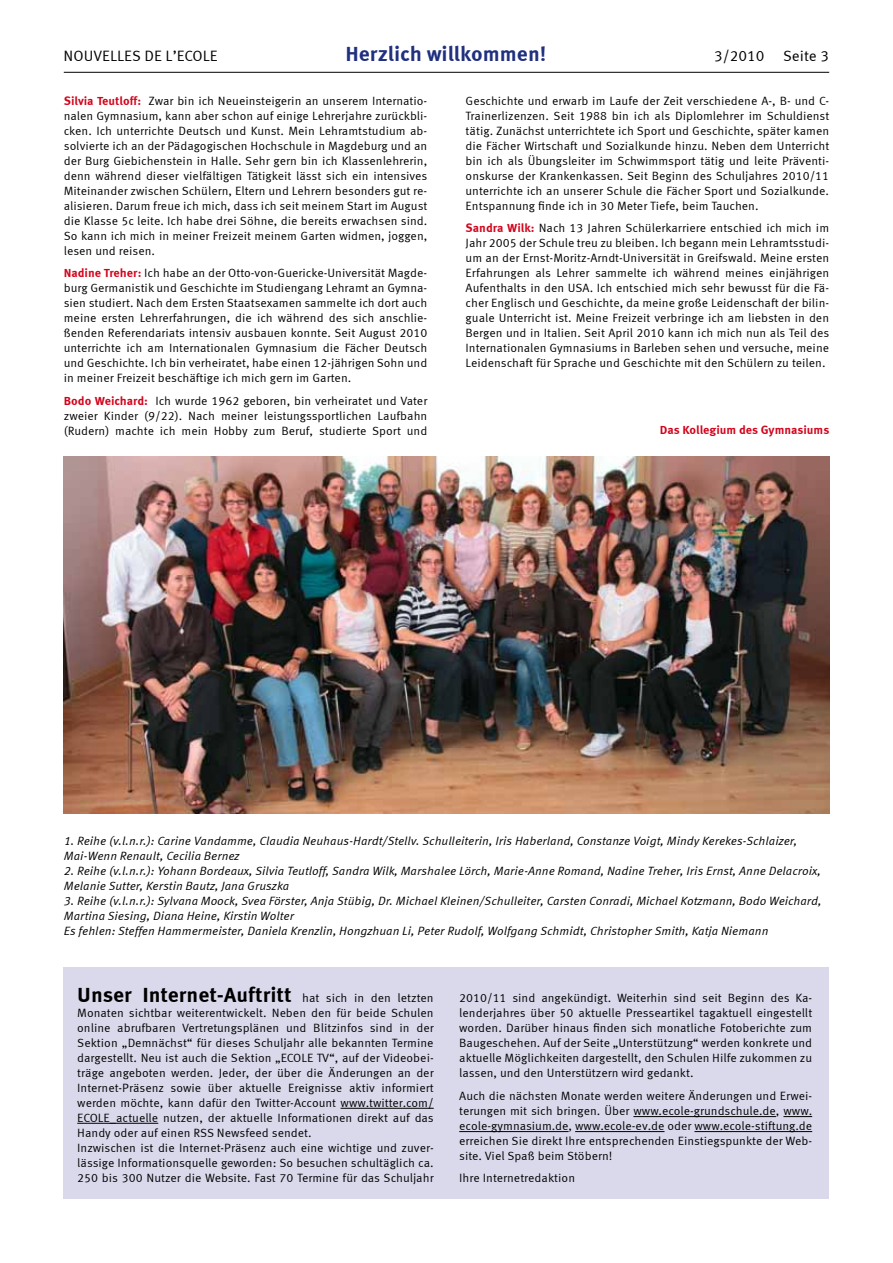
<style>
.page{position:relative;width:893px;height:1263px;background:#fff}
.page>*{position:absolute;margin:0;border:0;box-sizing:border-box;transform-origin:0 0}
.t1{font:700 21px "Meta Correspondence";color:#000}
.t2{font:700 21px "Meta Correspondence";color:#20307f}
.t3{font:15px "Meta Correspondence";color:#000}
.t4{font:12px/15px "Meta Correspondence";color:#000;text-align:justify}
.t5{font:italic 12px/15px "Meta Correspondence";color:#000}
.t6{font:700 12px "Meta Correspondence";letter-spacing:-.005em;color:#d2041c}
.s1{font-weight:700;color:#d2041c}
.s2{font-weight:400;font-size:12px}
</style>
<div class="page">
<div style="left:64px;top:967px;width:765px;height:232px;background:#dad9ec"></div>
<img style="left:64px;top:456px;width:765px;height:358px">
<hr style="left:64px;top:72px;width:765px;height:1px;background:#000">
<hr style="left:341px;top:1108px;width:93px;height:1px;background:#000">
<hr style="left:77px;top:1123px;width:81px;height:1px;background:#000">
<hr style="left:633px;top:1116px;width:143px;height:1px;background:#000">
<svg style="left:783px;top:1116px;width:29px;height:1px"></svg>
<hr style="left:459px;top:1131px;width:110px;height:1px;background:#000">
<hr style="left:575px;top:1131px;width:89px;height:1px;background:#000">
<hr style="left:694px;top:1131px;width:118px;height:1px;background:#000">
<p class="t3" style="left:64px;top:47px;width:156px">NOUVELLES DE L’ECOLE</p>
<h1 class="t2" style="left:345px;top:41px;width:203px">Herzlich willkommen!</h1>
<p class="t3" style="left:714px;top:47px;width:117px">3/2010 Seite 3</p>
<p class="t4" style="left:64px;top:93px;width:365px"><span class="s1">Silvia Teutloff:</span> Zwar bin ich Neueinsteigerin an unserem Internatio&shy;nalen Gymnasium, kann aber schon auf einige Lehrerjahre zurückbli&shy;cken. Ich unterrichte Deutsch und Kunst. Mein Lehramtstudium ab&shy;solvierte ich an der Pädagogischen Hochschule in Magdeburg und an der Burg Giebichenstein in Halle. Sehr gern bin ich Klassenlehrerin, denn während dieser vielfältigen Tätigkeit lässt sich ein intensives Miteinander zwischen Schülern, Eltern und Lehrern besonders gut re&shy;alisieren. Darum freue ich mich, dass ich seit meinem Start im August die Klasse 5c leite. Ich habe drei Söhne, die bereits erwachsen sind.<br>So kann ich mich in meiner Freizeit meinem Garten widmen, joggen, lesen und reisen.</p>
<p class="t4" style="left:64px;top:265px;width:365px"><span class="s1">Nadine Treher:</span> Ich habe an der Otto-von-Guericke-Universität Magde&shy;burg Germanistik und Geschichte im Studiengang Lehramt an Gymna&shy;sien studiert. Nach dem Ersten Staatsexamen sammelte ich dort auch meine ersten Lehrerfahrungen, die ich während des sich anschlie&shy;ßenden Referendariats intensiv ausbauen konnte. Seit August 2010 unterrichte ich am Internationalen Gymnasium die Fächer Deutsch und Geschichte. Ich bin verheiratet, habe einen 12-jährigen Sohn und in meiner Freizeit beschäftige ich mich gern im Garten.</p>
<p class="t4" style="left:64px;top:393px;width:365px"><span class="s1">Bodo Weichard:</span> Ich wurde 1962 geboren, bin verheiratet und Vater zweier Kinder (9/22). Nach meiner leistungssportlichen Laufbahn (Rudern) machte ich mein Hobby zum Beruf, studierte Sport und</p>
<p class="t4" style="left:466px;top:93px;width:365px">Geschichte und erwarb im Laufe der Zeit verschiedene A-, B- und C-Trainerlizenzen. Seit 1988 bin ich als Diplomlehrer im Schuldienst tätig. Zunächst unterrichtete ich Sport und Geschichte, später kamen die Fächer Wirtschaft und Sozialkunde hinzu. Neben dem Unterricht bin ich als Übungsleiter im Schwimmsport tätig und leite Präventi&shy;onskurse der Krankenkassen. Seit Beginn des Schuljahres 2010/11 unterrichte ich an unserer Schule die Fächer Sport und Sozialkunde.<br>Entspannung finde ich in 30 Meter Tiefe, beim Tauchen.</p>
<p class="t4" style="left:466px;top:220px;width:365px"><span class="s1">Sandra Wilk:</span> Nach 13 Jahren Schülerkarriere entschied ich mich im Jahr 2005 der Schule treu zu bleiben. Ich begann mein Lehramtsstudi&shy;um an der Ernst-Moritz-Arndt-Universität in Greifswald. Meine ersten Erfahrungen als Lehrer sammelte ich während meines einjährigen Aufenthalts in den USA. Ich entschied mich sehr bewusst für die Fä&shy;cher Englisch und Geschichte, da meine große Leidenschaft der bilin&shy;guale Unterricht ist. Meine Freizeit verbringe ich am liebsten in den Bergen und in Italien. Seit April 2010 kann ich mich nun als Teil des Internationalen Gymnasiums in Barleben sehen und versuche, meine Leidenschaft für Sprache und Geschichte mit den Schülern zu teilen.</p>
<p class="t6" style="left:660px;top:422px;width:171px">Das Kollegium des Gymnasiums</p>
<p class="t5" style="left:64px;top:833px;width:735px">1. Reihe (v.l.n.r.): Carine Vandamme, Claudia Neuhaus-Hardt/Stellv. Schulleiterin, Iris Haberland, Constanze Voigt, Mindy Kerekes-Schlaizer,<br>Mai-Wenn Renault, Cecilia Bernez</p>
<p class="t5" style="left:64px;top:863px;width:759px">2. Reihe (v.l.n.r.): Yohann Bordeaux, Silvia Teutloff, Sandra Wilk, Marshalee Lörch, Marie-Anne Romand, Nadine Treher, Iris Ernst, Anne Delacroix,<br>Melanie Sutter, Kerstin Bautz, Jana Gruszka</p>
<p class="t5" style="left:64px;top:893px;width:759px">3. Reihe (v.l.n.r.): Sylvana Moock, Svea Förster, Anja Stübig, Dr. Michael Kleinen/Schulleiter, Carsten Conradi, Michael Kotzmann, Bodo Weichard,<br>Martina Siesing, Diana Heine, Kirstin Wolter<br>Es fehlen: Steffen Hammermeister, Daniela Krenzlin, Hongzhuan Li, Peter Rudolf, Wolfgang Schmidt, Christopher Smith, Katja Niemann</p>
<h1 class="t1" style="left:77px;top:982px;width:358px">Unser Internet-Auftritt <span class="s2">hat sich in den letzten</span></h1>
<p class="t4" style="left:77px;top:1005px;width:358px;text-align:left">Monaten sichtbar weiterentwickelt. Neben den für beide Schulen online abrufbaren Vertretungsplänen und Blitzinfos sind in der Sektion „Demnächst“ für dieses Schuljahr alle bekannten Termine dargestellt. Neu ist auch die Sektion „ECOLE TV“, auf der Videobei&shy;träge angeboten werden. Jeder, der über die Änderungen an der Internet-Präsenz sowie über aktuelle Ereignisse aktiv informiert werden möchte, kann dafür den Twitter-Account www.twitter.com/ ECOLE_actuelle nutzen, der aktuelle Informationen direkt auf das Handy oder auf einen RSS Newsfeed sendet.<br>Inzwischen ist die Internet-Präsenz auch eine wichtige und zuver&shy;lässige Informationsquelle geworden: So besuchen schultäglich ca.<br>250 bis 300 Nutzer die Website. Fast 70 Termine für das Schuljahr</p>
<p class="t4" style="left:459px;top:990px;width:355px">2010/11 sind angekündigt. Weiterhin sind seit Beginn des Ka&shy;lenderjahres über 50 aktuelle Presseartikel tagaktuell eingestellt worden. Darüber hinaus finden sich monatliche Fotoberichte zum Baugeschehen. Auf der Seite „Unterstützung“ werden konkrete und aktuelle Möglichkeiten dargestellt, den Schulen Hilfe zukommen zu lassen, und den Unterstützern wird gedankt.</p>
<p class="t4" style="left:459px;top:1088px;width:354px">Auch die nächsten Monate werden weitere Änderungen und Erwei&shy;terungen mit sich bringen. Über www.ecole-grundschule.de, www. ecole-gymnasium.de, www.ecole-ev.de oder www.ecole-stiftung.de erreichen Sie direkt Ihre entsprechenden Einstiegspunkte der Web&shy;site. Viel Spaß beim Stöbern!</p>
<p class="t4" style="left:459px;top:1170px;width:117px">Ihre Internetredaktion</p>
</div>
